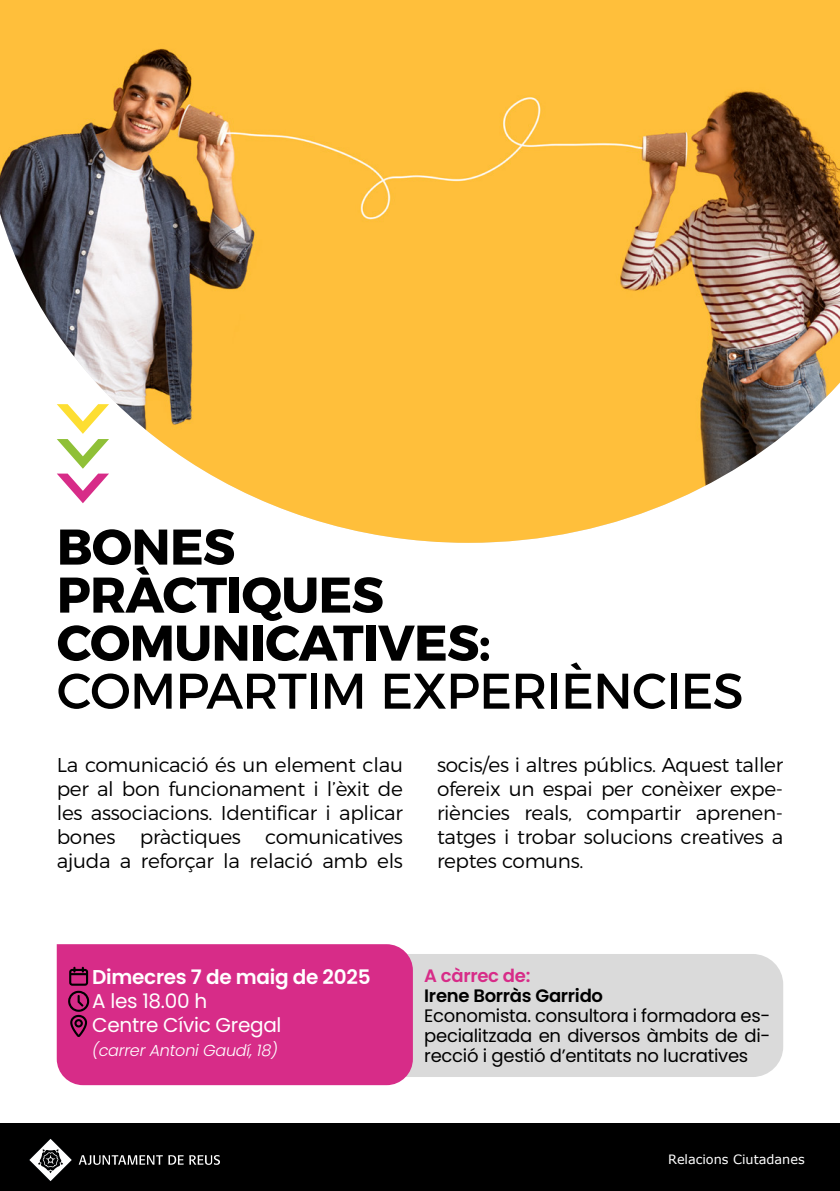
<style>
.page{position:relative;width:840px;height:1191px;background:#fff}
.page>*{position:absolute;margin:0;border:0;box-sizing:border-box;transform-origin:0 0}
.t1{font:700 50px/48px "Montserrat";letter-spacing:-.015em;color:#000}
.t2{font:50px "Montserrat";letter-spacing:-.015em;color:#000}
.t3{font:300 20px/24px "Montserrat";letter-spacing:-.015em;color:#000;text-align:justify}
.t4{font:20px/24px "Poppins";letter-spacing:-.015em;color:#fff}
.t5{font:600 20px "Poppins";letter-spacing:-.015em;color:#fff}
.t6{font:18px/20px "Poppins";letter-spacing:-.015em;color:#000;text-align:justify}
.t7{font:600 18px "Poppins";letter-spacing:-.015em;color:#000}
.t8{font:600 18px "Poppins";letter-spacing:-.015em;color:#d72c88}
.t9{font:italic 300 16px "Poppins";letter-spacing:-.015em;color:#fff}
.t10{font:12.8px "Verdana";color:#fff}
</style>
<div class="page">
<div style="left:0;top:1123px;width:839px;height:68px;background:#000"></div>
<svg style="left:79px;top:1155px;width:104px;height:9px"></svg>
<svg style="left:189px;top:1155px;width:31px;height:9px"></svg>
<svg style="left:29px;top:1139px;width:43px;height:42px"></svg>
<img style="left:0;top:0;width:839px;height:543px">
<div style="left:412px;top:954px;width:370px;height:123px;background:#dadada"></div>
<div style="left:57px;top:944px;width:355px;height:141px;background:#d72c88"></div>
<svg style="left:68px;top:966px;width:21px;height:71px"></svg>
<h1 class="t1" style="left:57px;top:519px;width:435px">BONES<br>PRÀCTIQUES<br>COMUNICATIVES:</h1>
<h1 class="t2" style="left:57px;top:651px;width:688px">COMPARTIM EXPERIÈNCIES</h1>
<p class="t3" style="left:57px;top:751px;width:347px">La comunicació és un element clau per al bon funcionament i l’èxit de les associacions. Identificar i aplicar bones pràctiques comunicatives ajuda a reforçar la relació amb els</p>
<p class="t3" style="left:437px;top:751px;width:347px">socis/es i altres públics. Aquest taller ofereix un espai per conèixer expe&shy;riències reals, compartir aprenen&shy;tatges i trobar solucions creatives a reptes comuns.</p>
<p class="t5" style="left:92px;top:965px;width:280px">Dimecres 7 de maig de 2025</p>
<p class="t4" style="left:92px;top:988px;width:191px">A les 18.00 h<br>Centre Cívic Gregal</p>
<p class="t9" style="left:92px;top:1041px;width:187px">(carrer Antoni Gaudí, 18)</p>
<p class="t8" style="left:424px;top:965px;width:108px">A càrrec de:</p>
<p class="t7" style="left:424px;top:985px;width:180px">Irene Borràs Garrido</p>
<p class="t6" style="left:424px;top:1006px;width:347px">Economista. consultora i formadora es&shy;pecialitzada en diversos àmbits de di&shy;recció i gestió d’entitats no lucratives</p>
<p class="t10" style="left:667px;top:1151px;width:138px">Relacions Ciutadanes</p>
</div>
